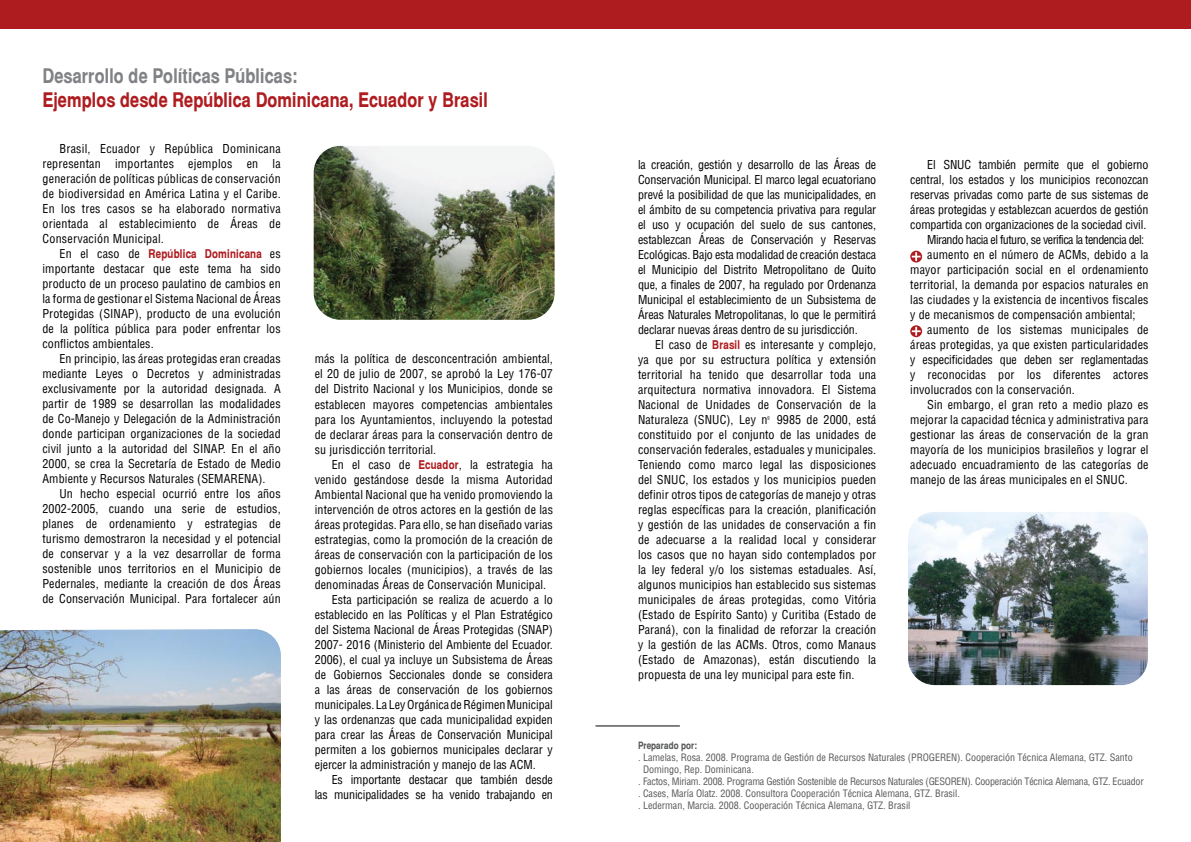
<style>
.page{position:relative;width:1191px;height:842px;background:#fff}
.page>*{position:absolute;margin:0;border:0;box-sizing:border-box;transform-origin:0 0}
.t1{font:700 20px "Switzerland Narrow";color:#af1c20}
.t2{font:700 20px "Switzerland Narrow";color:#808285}
.t3{font:12px/15px "Switzerland Condensed";letter-spacing:.01em;color:#000;text-align:justify}
.t4{font:12px "Switzerland Condensed";letter-spacing:-.01em;color:#000}
.t5{font:12px "Switzerland Condensed";letter-spacing:-.04em;color:#000}
.t6{font:700 12px "Switzerland Narrow";letter-spacing:.01em;color:#af1c20}
.t7{font:10px "Switzerland Condensed";color:#58595b}
.t8{font:10px "Switzerland Condensed";letter-spacing:-.02em;color:#58595b}
.t9{font:700 10px "Switzerland Narrow";color:#58595b}
.s1{font-family:"Switzerland Condensed";font-weight:400;color:#000}
.s2{font-family:"Switzerland Narrow";font-weight:700;color:#af1c20}
</style>
<div class="page">
<img style="left:908px;top:512px;width:239px;height:173px">
<img style="left:0;top:629px;width:281px;height:213px">
<svg style="left:910px;top:251px;width:12px;height:11px"></svg>
<svg style="left:910px;top:325px;width:12px;height:12px"></svg>
<div style="left:0;top:0;width:1191px;height:28px;background:#af1c20"></div>
<hr style="left:595px;top:725px;width:85px;height:2px;background:#58595b">
<img style="left:314px;top:146px;width:240px;height:174px">
<h1 class="t2" style="left:43px;top:64px;width:257px">Desarrollo de Políticas Públicas:</h1>
<h1 class="t1" style="left:43px;top:88px;width:447px">Ejemplos desde República Dominicana, Ecuador y Brasil</h1>
<p class="t3" style="left:43px;top:141px;width:240px;text-indent:17px">Brasil, Ecuador y República Dominicana representan importantes ejemplos en la generación de políticas públicas de conservación de biodiversidad en América Latina y el Caribe.<br>En los tres casos se ha elaborado normativa orientada al establecimiento de Áreas de Conservación Municipal.</p>
<p class="t6" style="left:60px;top:246px;width:223px"><span class="s1">En el caso de</span> República Dominicana <span class="s1">es</span></p>
<p class="t3" style="left:43px;top:261px;width:240px">importante destacar que este tema ha sido producto de un proceso paulatino de cambios en la forma de gestionar el Sistema Nacional de Áreas Protegidas (SINAP), producto de una evolución de la política pública para poder enfrentar los conflictos ambientales.</p>
<p class="t3" style="left:43px;top:351px;width:240px;text-indent:17px">En principio, las áreas protegidas eran creadas mediante Leyes o Decretos y administradas exclusivamente por la autoridad designada. A partir de 1989 se desarrollan las modalidades de Co-Manejo y Delegación de la Administración donde participan organizaciones de la sociedad civil junto a la autoridad del SINAP. En el año 2000, se crea la Secretaría de Estado de Medio Ambiente y Recursos Naturales (SEMARENA).</p>
<p class="t3" style="left:43px;top:486px;width:240px;text-indent:17px">Un hecho especial ocurrió entre los años 2002-2005, cuando una serie de estudios, planes de ordenamiento y estrategias de turismo demostraron la necesidad y el potencial de conservar y a la vez desarrollar de forma sostenible unos territorios en el Municipio de Pedernales, mediante la creación de dos Áreas de Conservación Municipal. Para fortalecer aún</p>
<p class="t3" style="left:315px;top:351px;width:240px">más la política de desconcentración ambiental, el 20 de julio de 2007, se aprobó la Ley 176-07 del Distrito Nacional y los Municipios, donde se establecen mayores competencias ambientales para los Ayuntamientos, incluyendo la potestad de declarar áreas para la conservación dentro de su jurisdicción territorial.</p>
<p class="t3" style="left:332px;top:456px;width:223px">En el caso de <span class="s2">Ecuador</span>, la estrategia ha</p>
<p class="t3" style="left:315px;top:471px;width:240px">venido gestándose desde la misma Autoridad</p>
<p class="t3" style="left:315px;top:486px;width:240px">Ambiental Nacional que ha venido promoviendo la</p>
<p class="t3" style="left:315px;top:501px;width:240px">intervención de otros actores en la gestión de las</p>
<p class="t3" style="left:315px;top:516px;width:240px">áreas protegidas. Para ello, se han diseñado varias</p>
<p class="t3" style="left:315px;top:531px;width:240px">estrategias, como la promoción de la creación de</p>
<p class="t3" style="left:315px;top:546px;width:240px">áreas de conservación con la participación de los</p>
<p class="t3" style="left:315px;top:561px;width:240px">gobiernos locales (municipios), a través de las</p>
<p class="t3" style="left:315px;top:576px;width:233px">denominadas Áreas de Conservación Municipal.</p>
<p class="t3" style="left:332px;top:591px;width:223px">Esta participación se realiza de acuerdo a lo</p>
<p class="t3" style="left:315px;top:606px;width:240px">establecido en las Políticas y el Plan Estratégico</p>
<p class="t3" style="left:315px;top:621px;width:240px">del Sistema Nacional de Áreas Protegidas (SNAP)</p>
<p class="t3" style="left:315px;top:636px;width:240px">2007- 2016 (Ministerio del Ambiente del Ecuador.</p>
<p class="t3" style="left:315px;top:651px;width:240px">2006), el cual ya incluye un Subsistema de Áreas</p>
<p class="t3" style="left:315px;top:666px;width:240px">de Gobiernos Seccionales donde se considera</p>
<p class="t3" style="left:315px;top:681px;width:240px">a las áreas de conservación de los gobiernos</p>
<p class="t3" style="left:315px;top:696px;width:240px">municipales. La Ley Orgánica de Régimen Municipal</p>
<p class="t3" style="left:315px;top:711px;width:240px">y las ordenanzas que cada municipalidad expiden</p>
<p class="t3" style="left:315px;top:726px;width:240px">para crear las Áreas de Conservación Municipal</p>
<p class="t3" style="left:315px;top:741px;width:240px">permiten a los gobiernos municipales declarar y</p>
<p class="t3" style="left:315px;top:756px;width:222px">ejercer la administración y manejo de las ACM.</p>
<p class="t4" style="left:332px;top:772px;width:223px">Es importante destacar que también desde</p>
<p class="t4" style="left:315px;top:787px;width:240px">las municipalidades se ha venido trabajando en</p>
<p class="t3" style="left:638px;top:157px;width:240px">la creación, gestión y desarrollo de las Áreas de Conservación Municipal. El marco legal ecuatoriano prevé la posibilidad de que las municipalidades, en el ámbito de su competencia privativa para regular el uso y ocupación del suelo de sus cantones, establezcan Áreas de Conservación y Reservas Ecológicas. Bajo esta modalidad de creación destaca el Municipio del Distrito Metropolitano de Quito que, a finales de 2007, ha regulado por Ordenanza Municipal el establecimiento de un Subsistema de Áreas Naturales Metropolitanas, lo que le permitirá declarar nuevas áreas dentro de su jurisdicción.</p>
<p class="t3" style="left:638px;top:337px;width:240px;text-indent:17px">El caso de <span class="s2">Brasil</span> es interesante y complejo, ya que por su estructura política y extensión territorial ha tenido que desarrollar toda una arquitectura normativa innovadora. El Sistema Nacional de Unidades de Conservación de la Naturaleza (SNUC), Ley nº 9985 de 2000, está constituido por el conjunto de las unidades de conservación federales, estaduales y municipales.<br>Teniendo como marco legal las disposiciones del SNUC, los estados y los municipios pueden definir otros tipos de categorías de manejo y otras reglas específicas para la creación, planificación y gestión de las unidades de conservación a fin de adecuarse a la realidad local y considerar los casos que no hayan sido contemplados por la ley federal y/o los sistemas estaduales. Así, algunos municipios han establecido sus sistemas municipales de áreas protegidas, como Vitória (Estado de Espírito Santo) y Curitiba (Estado de Paraná), con la finalidad de reforzar la creación y la gestión de las ACMs. Otros, como Manaus (Estado de Amazonas), están discutiendo la propuesta de una ley municipal para este fin.</p>
<p class="t4" style="left:927px;top:157px;width:223px">El SNUC también permite que el gobierno</p>
<p class="t4" style="left:910px;top:172px;width:240px">central, los estados y los municipios reconozcan</p>
<p class="t4" style="left:910px;top:187px;width:240px">reservas privadas como parte de sus sistemas de</p>
<p class="t4" style="left:910px;top:202px;width:240px">áreas protegidas y establezcan acuerdos de gestión</p>
<p class="t4" style="left:910px;top:217px;width:238px">compartida con organizaciones de la sociedad civil.</p>
<p class="t5" style="left:927px;top:232px;width:218px">Mirando hacia el futuro, se verifica la tendencia del:</p>
<p class="t3" style="left:927px;top:247px;width:223px">aumento en el número de ACMs, debido a la</p>
<p class="t3" style="left:910px;top:262px;width:240px">mayor participación social en el ordenamiento</p>
<p class="t3" style="left:910px;top:277px;width:240px">territorial, la demanda por espacios naturales en</p>
<p class="t3" style="left:910px;top:292px;width:240px">las ciudades y la existencia de incentivos fiscales</p>
<p class="t3" style="left:910px;top:307px;width:227px">y de mecanismos de compensación ambiental;</p>
<p class="t3" style="left:927px;top:322px;width:223px">aumento de los sistemas municipales de</p>
<p class="t3" style="left:910px;top:337px;width:240px">áreas protegidas, ya que existen particularidades</p>
<p class="t4" style="left:910px;top:352px;width:240px">y especificidades que deben ser reglamentadas</p>
<p class="t3" style="left:910px;top:367px;width:240px">y reconocidas por los diferentes actores</p>
<p class="t3" style="left:910px;top:382px;width:166px">involucrados con la conservación.</p>
<p class="t3" style="left:927px;top:397px;width:223px">Sin embargo, el gran reto a medio plazo es</p>
<p class="t3" style="left:910px;top:412px;width:240px">mejorar la capacidad técnica y administrativa para</p>
<p class="t3" style="left:910px;top:427px;width:240px">gestionar las áreas de conservación de la gran</p>
<p class="t3" style="left:910px;top:442px;width:240px">mayoría de los municipios brasileños y lograr el</p>
<p class="t3" style="left:910px;top:457px;width:240px">adecuado encuadramiento de las categorías de</p>
<p class="t3" style="left:910px;top:472px;width:219px">manejo de las áreas municipales en el SNUC.</p>
<p class="t9" style="left:638px;top:740px;width:61px">Preparado por:</p>
<p class="t7" style="left:638px;top:751px;width:496px">. Lamelas, Rosa. 2008. Programa de Gestión de Recursos Naturales (PROGEREN). Cooperación Técnica Alemana, GTZ. Santo</p>
<p class="t7" style="left:643px;top:763px;width:112px">Domingo, Rep. Dominicana.</p>
<p class="t8" style="left:638px;top:775px;width:507px">. Factos, Miriam. 2008. Programa Gestión Sostenible de Recursos Naturales (GESOREN). Cooperación Técnica Alemana, GTZ. Ecuador</p>
<p class="t7" style="left:638px;top:787px;width:323px">. Cases, María Olatz. 2008. Consultora Cooperación Técnica Alemana, GTZ. Brasil.</p>
<p class="t7" style="left:638px;top:799px;width:274px">. Lederman, Marcia. 2008. Cooperación Técnica Alemana, GTZ. Brasil</p>
</div>
